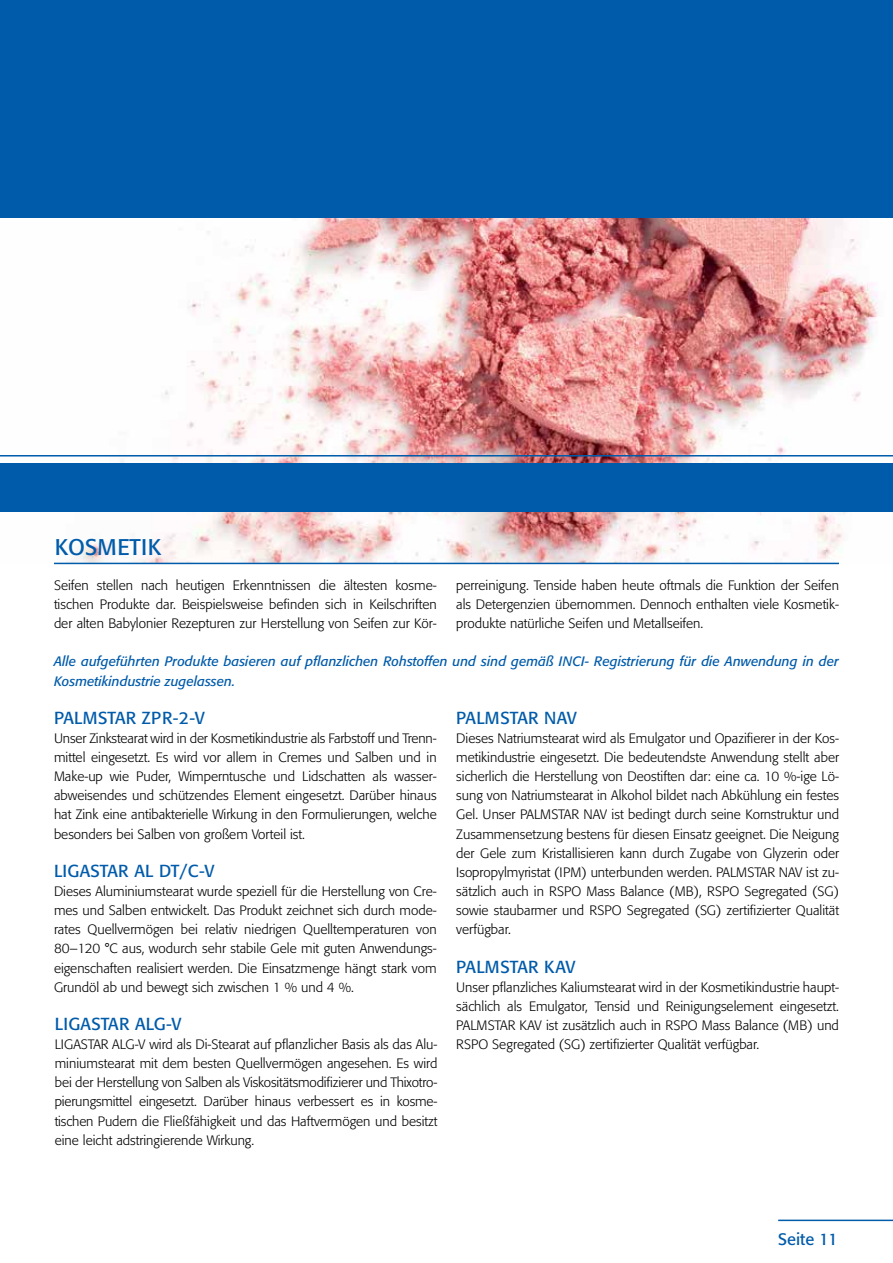
<style>
.page{position:relative;width:893px;height:1263px;background:#fff}
.page>*{position:absolute;margin:0;border:0;box-sizing:border-box;transform-origin:0 0}
.t1{font:22.5px "Formata";letter-spacing:.01em;color:#005baa}
.t2{font:17.25px "Formata";letter-spacing:.02em;color:#005baa}
.t3{font:16.5px "Formata";color:#005baa}
.t4{font:300 13.5px/19.2px "Formata";color:#000;text-align:justify}
.t5{font:italic 13.5px/19.2px "Formata";color:#005baa}
</style>
<div class="page">
<img style="left:0;top:218px;width:893px;height:345px">
<div style="left:0;top:0;width:893px;height:218px;background:#005baa"></div>
<div style="left:0;top:463px;width:893px;height:49px;background:#005baa"></div>
<hr style="left:0;top:455px;width:893px;height:1px;background:#005baa">
<hr style="left:54px;top:563px;width:785px;height:1px;background:#005baa">
<hr style="left:778px;top:1219px;width:115px;height:2px;background:#005baa">
<h1 class="t1" style="left:55px;top:533px;width:108px">KOSMETIK</h1>
<p class="t4" style="left:54px;top:576px;width:384px">Seifen stellen nach heutigen Erkenntnissen die ältesten kosme&shy;tischen Produkte dar. Beispielsweise befinden sich in Keilschriften der alten Babylonier Rezepturen zur Herstellung von Seifen zur Kör-</p>
<p class="t4" style="left:456px;top:576px;width:384px">perreinigung. Tenside haben heute oftmals die Funktion der Seifen als Detergenzien übernommen. Dennoch enthalten viele Kosmetik&shy;produkte natürliche Seifen und Metallseifen.</p>
<p class="t5" style="left:54px;top:652px;width:786px">Alle aufgeführten Produkte basieren auf pflanzlichen Rohstoffen und sind gemäß INCI- Registrierung für die Anwendung in der<br>Kosmetikindustrie zugelassen.</p>
<p class="t2" style="left:54px;top:707px;width:152px">PALMSTAR ZPR-2-V</p>
<p class="t4" style="left:54px;top:729px;width:384px">Unser Zinkstearat wird in der Kosmetikindustrie als Farbstoff und Trenn&shy;mittel eingesetzt. Es wird vor allem in Cremes und Salben und in Make-up wie Puder, Wimperntusche und Lidschatten als wasser&shy;abweisendes und schützendes Element eingesetzt. Darüber hinaus hat Zink eine antibakterielle Wirkung in den Formulierungen, welche besonders bei Salben von großem Vorteil ist.</p>
<p class="t2" style="left:54px;top:860px;width:162px">LIGASTAR AL DT/C-V</p>
<p class="t4" style="left:54px;top:882px;width:384px">Dieses Aluminiumstearat wurde speziell für die Herstellung von Cre&shy;mes und Salben entwickelt. Das Produkt zeichnet sich durch mode&shy;rates Quellvermögen bei relativ niedrigen Quelltemperaturen von 80–120 °C aus, wodurch sehr stabile Gele mit guten Anwendungs&shy;eigenschaften realisiert werden. Die Einsatzmenge hängt stark vom Grundöl ab und bewegt sich zwischen 1 % und 4 %.</p>
<p class="t2" style="left:55px;top:1013px;width:128px">LIGASTAR ALG-V</p>
<p class="t4" style="left:55px;top:1035px;width:384px">LIGASTAR ALG-V wird als Di-Stearat auf pflanzlicher Basis als das Alu&shy;miniumstearat mit dem besten Quellvermögen angesehen. Es wird bei der Herstellung von Salben als Viskositätsmodifizierer und Thixotro&shy;pierungsmittel eingesetzt. Darüber hinaus verbessert es in kosme&shy;tischen Pudern die Fließfähigkeit und das Haftvermögen und besitzt eine leicht adstringierende Wirkung.</p>
<p class="t2" style="left:456px;top:707px;width:122px">PALMSTAR NAV</p>
<p class="t4" style="left:456px;top:729px;width:384px">Dieses Natriumstearat wird als Emulgator und Opazifierer in der Kos&shy;metikindustrie eingesetzt. Die bedeutendste Anwendung stellt aber sicherlich die Herstellung von Deostiften dar: eine ca. 10 %-ige Lö&shy;sung von Natriumstearat in Alkohol bildet nach Abkühlung ein festes Gel. Unser PALMSTAR NAV ist bedingt durch seine Kornstruktur und Zusammensetzung bestens für diesen Einsatz geeignet. Die Neigung der Gele zum Kristallisieren kann durch Zugabe von Glyzerin oder Isopropylmyristat (IPM) unterbunden werden. PALMSTAR NAV ist zu&shy;sätzlich auch in RSPO Mass Balance (MB), RSPO Segregated (SG) sowie staubarmer und RSPO Segregated (SG) zertifizierter Qualität verfügbar.</p>
<p class="t2" style="left:456px;top:956px;width:121px">PALMSTAR KAV</p>
<p class="t4" style="left:456px;top:977px;width:384px">Unser pflanzliches Kaliumstearat wird in der Kosmetikindustrie haupt&shy;sächlich als Emulgator, Tensid und Reinigungselement eingesetzt.<br>PALMSTAR KAV ist zusätzlich auch in RSPO Mass Balance (MB) und RSPO Segregated (SG) zertifizierter Qualität verfügbar.</p>
<p class="t3" style="left:778px;top:1229px;width:61px">Seite 11</p>
</div>
